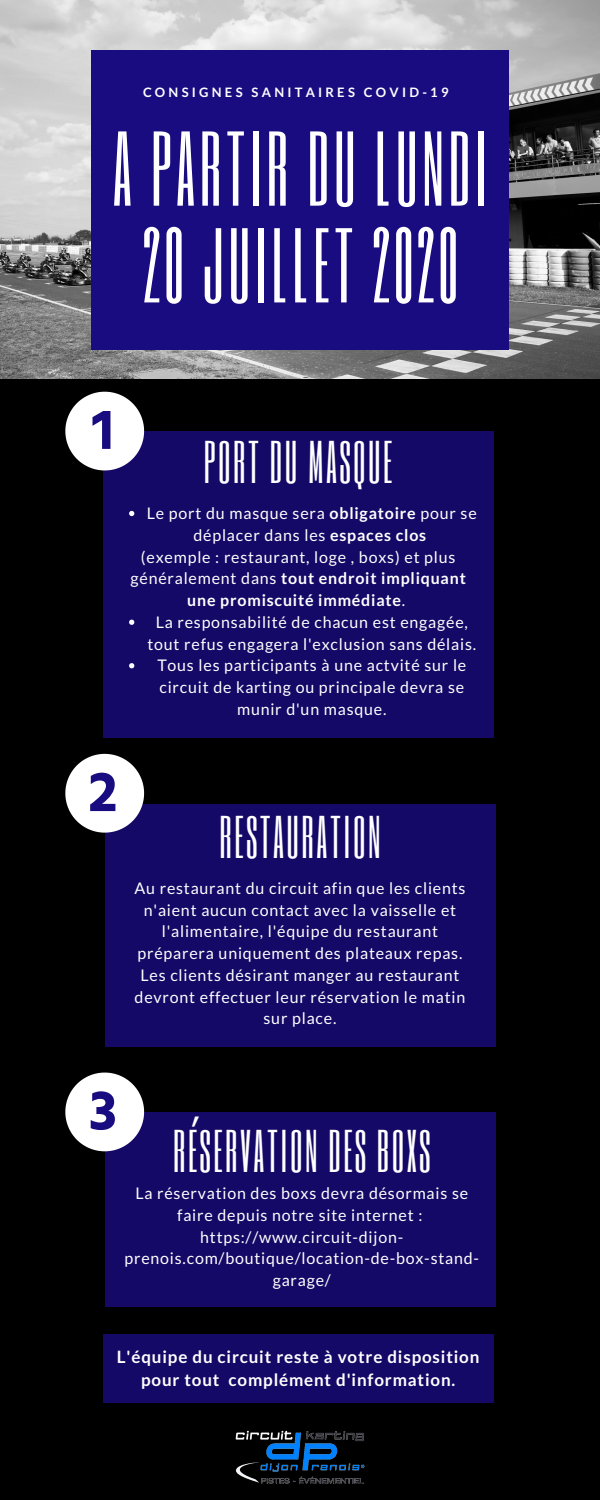
<style>
.page{position:relative;width:600px;height:1500px;background:#000}
.page>*{position:absolute;margin:0;border:0;box-sizing:border-box;transform-origin:0 0}
.t1{font:88px/96.8px "Six Caps";letter-spacing:.05em;color:#fff;text-align:center}
.t2{font:700 57.9px "Hind Siliguri";color:#190c80}
.t3{font:50px "Six Caps";letter-spacing:.05em;color:#fff}
.t4{font:700 17px/23.2px "Lato";letter-spacing:.05em;color:#fff;text-align:center}
.t5{font:16px/21.8px "Lato";letter-spacing:.05em;color:#fff;text-align:center}
.t6{font:700 13px "Lato";letter-spacing:.25em;color:#fff}
.s1{font-weight:700}
</style>
<div class="page">
<img style="left:0;top:0;width:600px;height:379px">
<div style="left:91px;top:50px;width:418px;height:300px;background:#190c80"></div>
<div style="left:103px;top:1334px;width:391px;height:69px;background:#140966"></div>
<div style="left:103px;top:431px;width:391px;height:307px;background:#140966"></div>
<svg style="left:129px;top:511px;width:5px;height:5px"></svg>
<svg style="left:129px;top:620px;width:5px;height:5px"></svg>
<svg style="left:129px;top:663px;width:5px;height:5px"></svg>
<div style="left:105px;top:804px;width:390px;height:243px;background:#140966"></div>
<div style="left:105px;top:1112px;width:390px;height:195px;background:#140966"></div>
<svg style="left:65px;top:392px;width:79px;height:78px"></svg>
<svg style="left:65px;top:754px;width:79px;height:79px"></svg>
<svg style="left:65px;top:1073px;width:79px;height:78px"></svg>
<img style="left:235px;top:1430px;width:130px;height:54px">
<p class="t6" style="left:143px;top:84px;width:307px">CONSIGNES SANITAIRES COVID-19</p>
<h1 class="t1" style="left:113px;top:118px;width:376px">A PARTIR DU LUNDI<br>20 JUILLET 2020</h1>
<h2 class="t2" style="left:92px;top:395px;width:24px">1</h2>
<h3 class="t3" style="left:204px;top:428px;width:190px">PORT DU MASQUE</h3>
<p class="t5" style="left:147px;top:502px;width:331px">Le port du masque sera <span class="s1">obligatoire</span> pour se déplacer dans les <span class="s1">espaces clos</span></p>
<p class="t5" style="left:131px;top:546px;width:337px">(exemple : restaurant, loge , boxs) et plus généralement dans <span class="s1">tout endroit impliquant une promiscuité immédiate</span>.</p>
<p class="t5" style="left:148px;top:611px;width:330px">La responsabilité de chacun est engagée, tout refus engagera l'exclusion sans délais.<br>Tous les participants à une actvité sur le circuit de karting ou principale devra se munir d'un masque.</p>
<h2 class="t2" style="left:88px;top:757px;width:31px">2</h2>
<h3 class="t3" style="left:219px;top:802px;width:163px">RESTAURATION</h3>
<p class="t5" style="left:135px;top:877px;width:332px">Au restaurant du circuit afin que les clients n'aient aucun contact avec la vaisselle et l'alimentaire, l'équipe du restaurant préparera uniquement des plateaux repas.<br>Les clients désirant manger au restaurant devront effectuer leur réservation le matin sur place.</p>
<h2 class="t2" style="left:89px;top:1076px;width:29px">3</h2>
<h3 class="t3" style="left:173px;top:1117px;width:259px">RÉSERVATION DES BOXS</h3>
<p class="t5" style="left:124px;top:1182px;width:356px">La réservation des boxs devra désormais se faire depuis notre site internet : https://www.circuit-dijon&shy;prenois.com/boutique/location-de-box-stand&shy;garage/</p>
<p class="t4" style="left:117px;top:1345px;width:364px">L'équipe du circuit reste à votre disposition pour tout complément d'information.</p>
</div>
